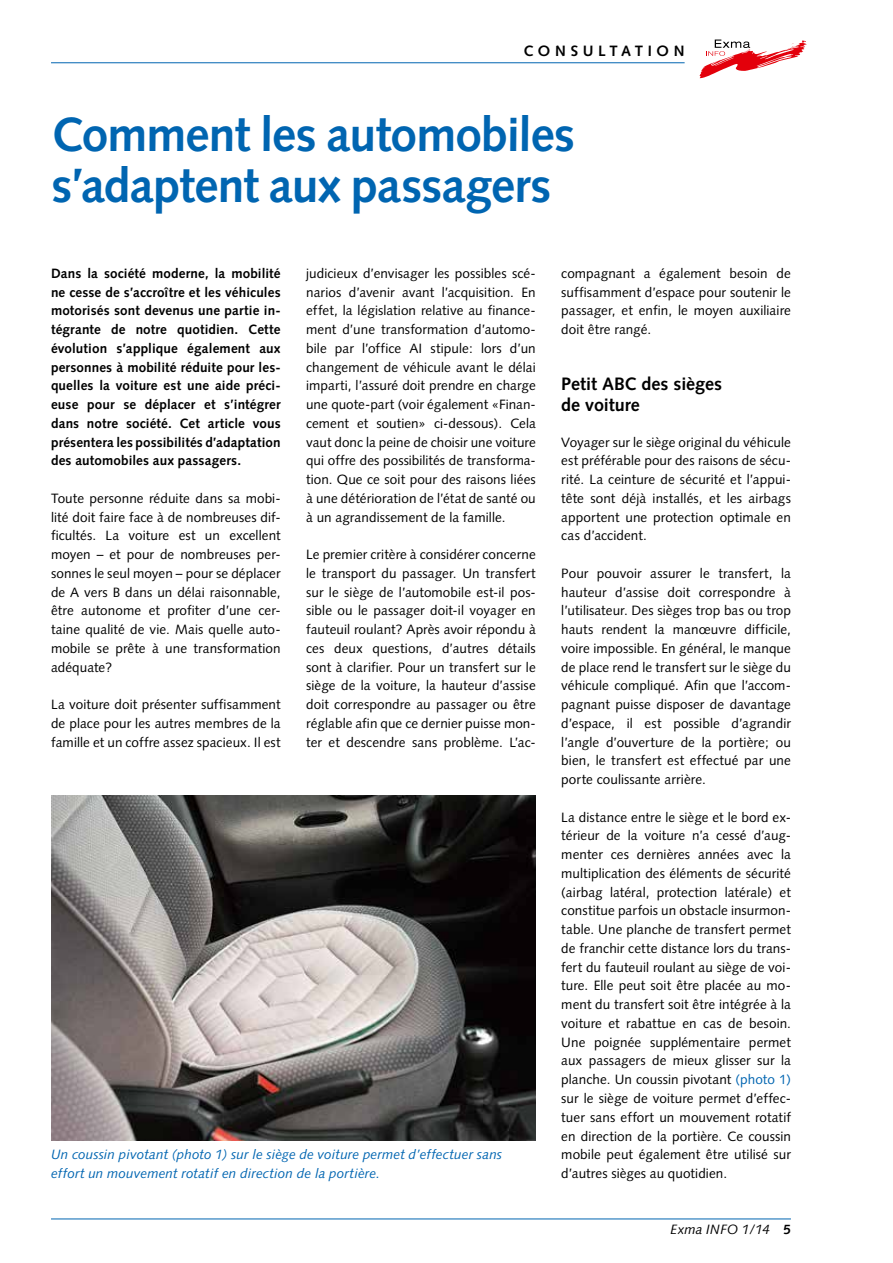
<style>
.page{position:relative;width:893px;height:1263px;background:#fff}
.page>*{position:absolute;margin:0;border:0;box-sizing:border-box;transform-origin:0 0}
.t1{font:700 48px/51px "Syntax";letter-spacing:-.02em;color:#0065b1}
.t2{font:700 18px/21px "Syntax";letter-spacing:-.005em;color:#000}
.t3{font:700 15px "Syntax";letter-spacing:.31em;color:#000}
.t4{font:13.5px/18.8px "Syntax";letter-spacing:.005em;color:#000;text-align:justify}
.t5{font:700 13.5px/18.8px "Syntax";letter-spacing:.01em;color:#000;text-align:justify}
.t6{font:italic 13.5px/18.8px "Syntax";letter-spacing:.005em;color:#0065b1}
.t7{font:italic 13.5px "Syntax";letter-spacing:.01em;color:#000}
.s1{color:#0065b1}
.s2{font-weight:700;font-style:normal}
</style>
<div class="page">
<hr style="left:51px;top:1218px;width:740px;height:1px;background:#0065b1">
<svg style="left:699px;top:40px;width:108px;height:38px"></svg>
<hr style="left:51px;top:62px;width:634px;height:1px;background:#0065b1">
<img style="left:51px;top:795px;width:485px;height:345px">
<p class="t3" style="left:523px;top:42px;width:163px">CONSULTATION</p>
<h1 class="t1" style="left:51px;top:109px;width:526px">Comment les automobiles s’adaptent aux passagers</h1>
<p class="t5" style="left:51px;top:264px;width:231px">Dans la société moderne, la mobilité ne cesse de s’accroître et les véhicules motorisés sont devenus une partie in&shy;tégrante de notre quotidien. Cette évolution s’applique également aux personnes à mobilité réduite pour les&shy;quelles la voiture est une aide préci&shy;euse pour se déplacer et s’intégrer dans notre société. Cet article vous présentera les possibilités d’adaptation des automobiles aux passagers.</p>
<p class="t4" style="left:51px;top:489px;width:231px">Toute personne réduite dans sa mobi&shy;lité doit faire face à de nombreuses dif&shy;ficultés. La voiture est un excellent moyen – et pour de nombreuses per&shy;sonnes le seul moyen – pour se déplacer de A vers B dans un délai raisonnable, être autonome et profiter d’une cer&shy;taine qualité de vie. Mais quelle auto&shy;mobile se prête à une transformation adéquate?</p>
<p class="t4" style="left:51px;top:695px;width:231px">La voiture doit présenter suffisamment de place pour les autres membres de la famille et un coffre assez spacieux. Il est</p>
<p class="t4" style="left:306px;top:264px;width:231px">judicieux d’envisager les possibles scé&shy;narios d’avenir avant l’acquisition. En effet, la législation relative au finance&shy;ment d’une transformation d’automo&shy;bile par l’office AI stipule: lors d’un changement de véhicule avant le délai imparti, l’assuré doit prendre en charge une quote-part (voir également «Finan&shy;cement et soutien» ci-dessous). Cela vaut donc la peine de choisir une voiture qui offre des possibilités de transforma&shy;tion. Que ce soit pour des raisons liées à une détérioration de l’état de santé ou à un agrandissement de la famille.</p>
<p class="t4" style="left:306px;top:545px;width:231px">Le premier critère à considérer concerne le transport du passager. Un transfert sur le siège de l’automobile est-il pos&shy;sible ou le passager doit-il voyager en fauteuil roulant? Après avoir répondu à ces deux questions, d’autres détails sont à clarifier. Pour un transfert sur le siège de la voiture, la hauteur d’assise doit correspondre au passager ou être réglable afin que ce dernier puisse mon&shy;ter et descendre sans problème. L’ac-</p>
<p class="t6" style="left:51px;top:1145px;width:453px">Un coussin pivotant (photo 1) sur le siège de voiture permet d’effectuer sans effort un mouvement rotatif en direction de la portière.</p>
<p class="t4" style="left:561px;top:264px;width:231px">compagnant a également besoin de suffisamment d’espace pour soutenir le passager, et enfin, le moyen auxiliaire doit être rangé.</p>
<h2 class="t2" style="left:561px;top:374px;width:162px">Petit ABC des sièges de voiture</h2>
<p class="t4" style="left:561px;top:433px;width:231px">Voyager sur le siège original du véhicule est préférable pour des raisons de sécu&shy;rité. La ceinture de sécurité et l’appui&shy;tête sont déjà installés, et les airbags apportent une protection optimale en cas d’accident.</p>
<p class="t4" style="left:561px;top:564px;width:231px">Pour pouvoir assurer le transfert, la hauteur d’assise doit correspondre à l’utilisateur. Des sièges trop bas ou trop hauts rendent la manœuvre difficile, voire impossible. En général, le manque de place rend le transfert sur le siège du véhicule compliqué. Afin que l’accom&shy;pagnant puisse disposer de davantage d’espace, il est possible d’agrandir l’angle d’ouverture de la portière; ou bien, le transfert est effectué par une porte coulissante arrière.</p>
<p class="t4" style="left:561px;top:808px;width:231px">La distance entre le siège et le bord ex&shy;térieur de la voiture n’a cessé d’aug&shy;menter ces dernières années avec la multiplication des éléments de sécurité (airbag latéral, protection latérale) et constitue parfois un obstacle insurmon&shy;table. Une planche de transfert permet de franchir cette distance lors du trans&shy;fert du fauteuil roulant au siège de voi&shy;ture. Elle peut soit être placée au mo&shy;ment du transfert soit être intégrée à la voiture et rabattue en cas de besoin.<br>Une poignée supplémentaire permet aux passagers de mieux glisser sur la planche. Un coussin pivotant <span class="s1">(photo 1) </span>sur le siège de voiture permet d’effec&shy;tuer sans effort un mouvement rotatif en direction de la portière. Ce coussin mobile peut également être utilisé sur d’autres sièges au quotidien.</p>
<p class="t7" style="left:671px;top:1221px;width:122px">Exma INFO 1/14 <span class="s2">5</span></p>
</div>
